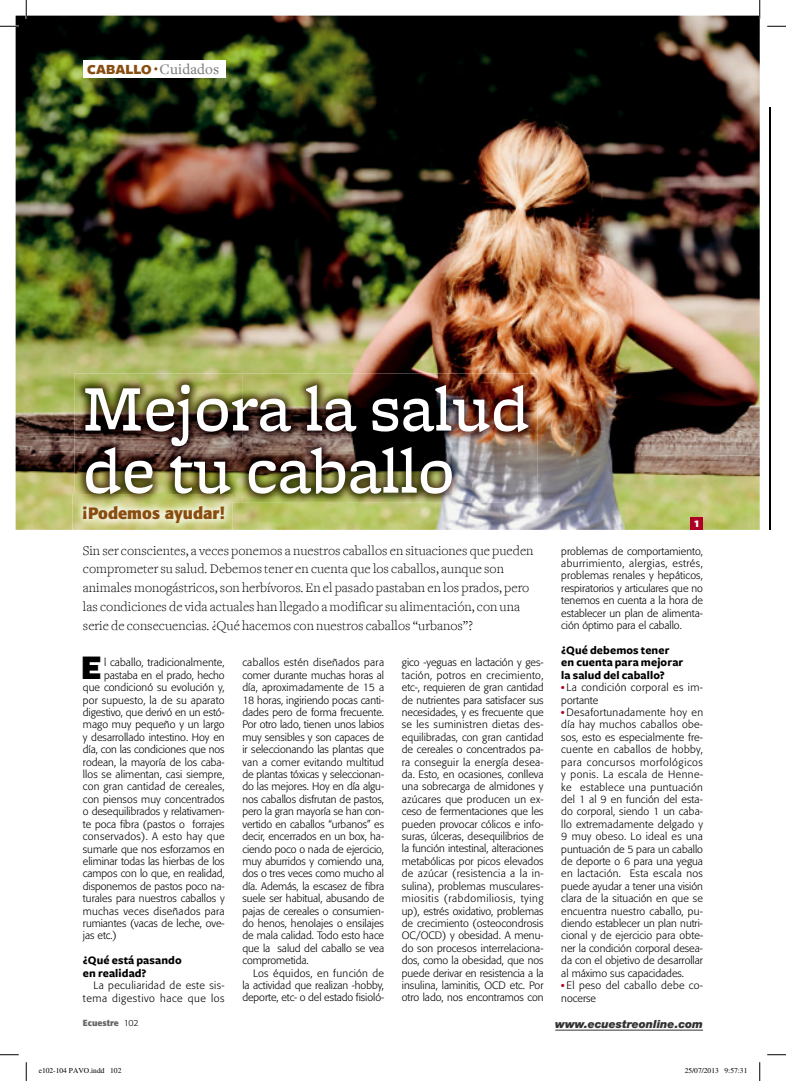
<style>
.page{position:relative;width:786px;height:1081px;background:#fff}
.page>*{position:absolute;margin:0;border:0;box-sizing:border-box;transform-origin:0 0}
.t1{font:500 67.5px/62px "Freight Micro";color:#fff}
.t2{font:900 35.88px "Freight Sans";color:#000}
.t3{font:700 16.25px "Formata";color:#884d0f}
.t4{font:500 15px "Freight Text";letter-spacing:.01em;color:#808080}
.t5{font:300 13.75px/18.8px "Freight Text";color:#000}
.t6{font:700 11.88px/12.4px "Freight Sans";letter-spacing:.01em;color:#000}
.t7{font:italic 900 11.25px "Helvetica Neue";color:#333}
.t8{font:300 10.62px/12.4px "Formata";color:#000;text-align:justify}
.t9{font:300 10.62px/12.4px "Formata";letter-spacing:.03em;color:#000}
.t10{font:300 10.62px/12.4px "Formata";letter-spacing:.04em;color:#000;text-align:right}
.t11{font:300 10.62px "Formata";letter-spacing:.025em;color:#000}
.t12{font:10.62px "Freight Sans Black SC";color:#fff}
.t13{font:700 8.75px "Formata";color:#666}
.t14{font:7.5px "Times";color:#000}
.s1{font-family:"Freight Sans Bold SC";font-weight:400;font-size:18.75px;color:#884d0f}
.s2{font-weight:500;font-stretch:condensed;font-size:10px;color:#ae0024}
.s3{font-weight:300;color:#000}
</style>
<div class="page">
<hr style="left:555px;top:1029px;width:148px;height:1px;background:#333">
<img style="left:16px;top:16px;width:744px;height:513px">
<img style="left:74px;top:373px;width:463px;height:129px">
<img style="left:86px;top:447px;width:366px;height:47px">
<img style="left:72px;top:494px;width:161px;height:36px">
<img style="left:74px;top:494px;width:159px;height:8px">
<img style="left:769px;top:107px;width:1px;height:422px">
<div style="left:691px;top:517px;width:12px;height:12px;background:#ae0024"></div>
<div style="left:83px;top:60px;width:72px;height:17px;background:#fff"></div>
<div style="left:157px;top:60px;width:69px;height:17px;background:#fff"></div>
<svg style="left:153px;top:66px;width:5px;height:5px"></svg>
<svg style="left:0;top:25px;width:19px;height:2px"></svg>
<svg style="left:767px;top:25px;width:19px;height:2px"></svg>
<svg style="left:0;top:1054px;width:19px;height:1px"></svg>
<svg style="left:767px;top:1054px;width:19px;height:1px"></svg>
<svg style="left:25px;top:0;width:2px;height:19px"></svg>
<svg style="left:25px;top:1062px;width:2px;height:18px"></svg>
<svg style="left:759px;top:0;width:2px;height:19px"></svg>
<svg style="left:759px;top:1062px;width:2px;height:18px"></svg>
<h3 class="t4" style="left:87px;top:61px;width:134px"><span class="s1">caballo</span> Cuidados</h3>
<h1 class="t1" style="left:83px;top:380px;width:448px">Mejora la salud de tu caballo</h1>
<h3 class="t3" style="left:83px;top:502px;width:143px">¡Podemos ayudar!</h3>
<p class="t5" style="left:83px;top:541px;width:452px">Sin ser conscientes, a veces ponemos a nuestros caballos en situaciones que pueden comprometer su salud. Debemos tener en cuenta que los caballos, aunque son animales monogástricos, son herbívoros. En el pasado pastaban en los prados, pero las condiciones de vida actuales han llegado a modificar su alimentación, con una serie de consecuencias. ¿Qué hacemos con nuestros caballos “urbanos”?</p>
<h2 class="t2" style="left:81px;top:648px;width:23px">E</h2>
<p class="t8" style="left:104px;top:656px;width:122px">l caballo, tradicionalmente,</p>
<p class="t8" style="left:104px;top:668px;width:122px">pastaba en el prado, hecho</p>
<p class="t8" style="left:83px;top:681px;width:143px">que condicionó su evolución y,</p>
<p class="t8" style="left:83px;top:693px;width:143px">por supuesto, la de su aparato</p>
<p class="t8" style="left:83px;top:706px;width:143px">digestivo, que derivó en un estó-</p>
<p class="t8" style="left:83px;top:718px;width:143px">mago muy pequeño y un largo</p>
<p class="t8" style="left:83px;top:730px;width:143px">y desarrollado intestino. Hoy en</p>
<p class="t8" style="left:83px;top:743px;width:143px">día, con las condiciones que nos</p>
<p class="t8" style="left:83px;top:755px;width:143px">rodean, la mayoría de los caba-</p>
<p class="t8" style="left:83px;top:768px;width:143px">llos se alimentan, casi siempre,</p>
<p class="t8" style="left:83px;top:780px;width:143px">con gran cantidad de cereales,</p>
<p class="t8" style="left:83px;top:792px;width:143px">con piensos muy concentrados</p>
<p class="t8" style="left:83px;top:805px;width:143px">o desequilibrados y relativamen-</p>
<p class="t8" style="left:83px;top:817px;width:143px">te poca fibra (pastos o forrajes</p>
<p class="t9" style="left:83px;top:830px;width:143px">conservados). A esto hay que</p>
<p class="t8" style="left:83px;top:842px;width:143px">sumarle que nos esforzamos en</p>
<p class="t8" style="left:83px;top:854px;width:143px">eliminar todas las hierbas de los</p>
<p class="t8" style="left:83px;top:867px;width:143px">campos con lo que, en realidad,</p>
<p class="t8" style="left:83px;top:879px;width:143px">disponemos de pastos poco na-</p>
<p class="t8" style="left:83px;top:892px;width:143px">turales para nuestros caballos y</p>
<p class="t11" style="left:83px;top:904px;width:143px">muchas veces diseñados para</p>
<p class="t8" style="left:83px;top:916px;width:143px">rumiantes (vacas de leche, ove-</p>
<p class="t8" style="left:83px;top:929px;width:35px">jas etc.)</p>
<p class="t6" style="left:83px;top:954px;width:100px">¿Qué está pasando en realidad?</p>
<p class="t10" style="left:83px;top:978px;width:143px">La peculiaridad de este sis&shy;tema digestivo hace que los</p>
<p class="t8" style="left:242px;top:656px;width:143px">caballos estén diseñados para comer durante muchas horas al día, aproximadamente de 15 a 18 horas, ingiriendo pocas canti&shy;dades pero de forma frecuente.<br>Por otro lado, tienen unos labios muy sensibles y son capaces de ir seleccionando las plantas que van a comer evitando multitud de plantas tóxicas y seleccionan&shy;do las mejores. Hoy en día algu&shy;nos caballos disfrutan de pastos, pero la gran mayoría se han con&shy;vertido en caballos “urbanos” es decir, encerrados en un box, ha&shy;ciendo poco o nada de ejercicio, muy aburridos y comiendo una, dos o tres veces como mucho al día. Además, la escasez de fibra suele ser habitual, abusando de pajas de cereales o consumien&shy;do henos, henolajes o ensilajes de mala calidad. Todo esto hace que la salud del caballo se vea comprometida.</p>
<p class="t8" style="left:242px;top:966px;width:143px;text-indent:11px">Los équidos, en función de la actividad que realizan -hobby, deporte, etc- o del estado fisioló-</p>
<p class="t8" style="left:402px;top:656px;width:143px">gico -yeguas en lactación y ges&shy;tación, potros en crecimiento, etc-, requieren de gran cantidad de nutrientes para satisfacer sus necesidades, y es frecuente que se les suministren dietas des&shy;equilibradas, con gran cantidad de cereales o concentrados pa&shy;ra conseguir la energía desea&shy;da. Esto, en ocasiones, conlleva una sobrecarga de almidones y azúcares que producen un ex&shy;ceso de fermentaciones que les pueden provocar cólicos e info&shy;suras, úlceras, desequilibrios de la función intestinal, alteraciones metabólicas por picos elevados de azúcar (resistencia a la in&shy;sulina), problemas musculares&shy;miositis (rabdomiliosis, tying up), estrés oxidativo, problemas de crecimiento (osteocondrosis OC/OCD) y obesidad. A menu&shy;do son procesos interrelaciona&shy;dos, como la obesidad, que nos puede derivar en resistencia a la insulina, laminitis, OCD etc. Por otro lado, nos encontramos con</p>
<p class="t12" style="left:694px;top:518px;width:7px">1</p>
<p class="t8" style="left:561px;top:544px;width:143px">problemas de comportamiento, aburrimiento, alergias, estrés, problemas renales y hepáticos, respiratorios y articulares que no tenemos en cuenta a la hora de establecer un plan de alimenta&shy;ción óptimo para el caballo.</p>
<p class="t6" style="left:561px;top:644px;width:124px">¿Qué debemos tener en cuenta para mejorar la salud del caballo?</p>
<p class="t9" style="left:561px;top:681px;width:143px"><span class="s2">•</span> La condición corporal es im&shy;portante</p>
<p class="t8" style="left:561px;top:706px;width:143px"><span class="s2">•</span> Desafortunadamente hoy en día hay muchos caballos obe&shy;sos, esto es especialmente fre&shy;cuente en caballos de hobby, para concursos morfológicos y ponis. La escala de Henne&shy;ke establece una puntuación del 1 al 9 en función del esta&shy;do corporal, siendo 1 un caba&shy;llo extremadamente delgado y 9 muy obeso. Lo ideal es una puntuación de 5 para un caballo de deporte o 6 para una yegua en lactación. Esta escala nos puede ayudar a tener una visión clara de la situación en que se encuentra nuestro caballo, pu&shy;diendo establecer un plan nutri&shy;cional y de ejercicio para obte&shy;ner la condición corporal desea&shy;da con el objetivo de desarrollar al máximo sus capacidades.</p>
<p class="t9" style="left:561px;top:978px;width:143px"><span class="s2">•</span> El peso del caballo debe co&shy;nocerse</p>
<p class="t13" style="left:83px;top:1017px;width:57px">Ecuestre <span class="s3">102</span></p>
<p class="t7" style="left:555px;top:1016px;width:149px">www.ecuestreonline.com</p>
<p class="t14" style="left:39px;top:1066px;width:84px">e102-104 PAVO.indd 102</p>
<p class="t14" style="left:685px;top:1066px;width:64px">25/07/2013 9:57:31</p>
</div>
